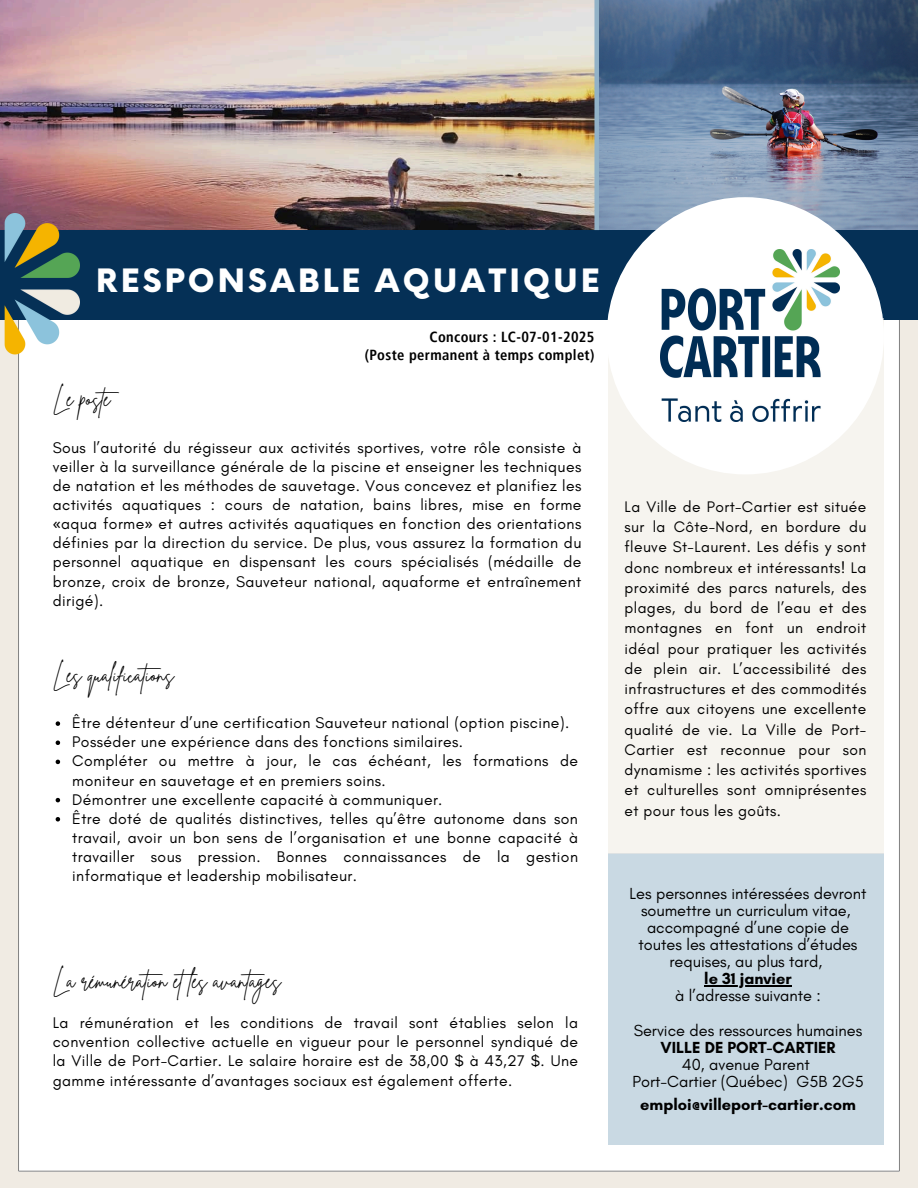
<style>
.page{position:relative;width:918px;height:1188px;background:#f0ebe3}
.page>*{position:absolute;margin:0;border:0;box-sizing:border-box;transform-origin:0 0}
.t1{font:900 31.35px "Neue Einstellung";letter-spacing:.1em;color:#fff}
.t2{font:21.15px "Brittany Signature";color:#000}
.t3{font:16.35px/17.1px "Glacial Indifference";color:#000;text-align:center}
.t4{font:700 16.35px "Glacial Indifference";color:#000}
.t5{font:15.75px/19.2px "Glacial Indifference";letter-spacing:.025em;color:#000;text-align:justify}
.t6{font:15.6px/20.2px "Glacial Indifference";letter-spacing:.025em;color:#000;text-align:justify}
.t7{font:700 condensed 14.55px "Frutiger LT Pro";letter-spacing:.025em;color:#000}
.s1{font-family:"Noto Sans"}
.s2{font-weight:700}
</style>
<div class="page">
<div style="left:18px;top:320px;width:882px;height:851px;background:#fff"></div>
<img style="left:599px;top:0;width:319px;height:230px">
<img style="left:0;top:0;width:594px;height:230px">
<div style="left:0;top:230px;width:918px;height:90px;background:#053056"></div>
<div style="left:608px;top:853px;width:276px;height:291px;background:#c9d9e3"></div>
<div style="left:608px;top:318px;width:276px;height:535px;background:#f6f4ef"></div>
<div style="left:607px;top:197px;width:277px;height:277px;background:#fff;border-radius:50%"></div>
<img style="left:661px;top:250px;width:178px;height:172px">
<img style="left:0;top:214px;width:80px;height:147px">
<svg style="left:56px;top:721px;width:4px;height:5px"></svg>
<svg style="left:56px;top:741px;width:4px;height:4px"></svg>
<svg style="left:56px;top:760px;width:4px;height:4px"></svg>
<svg style="left:56px;top:798px;width:4px;height:4px"></svg>
<svg style="left:56px;top:817px;width:4px;height:5px"></svg>
<hr style="left:704px;top:985px;width:88px;height:2px;background:#000">
<div style="left:594px;top:0;width:5px;height:230px;background:#92b2c7"></div>
<p class="t1" style="left:96px;top:252px;width:505px">RESPONSABLE AQUATIQUE</p>
<p class="t7" style="left:430px;top:328px;width:166px">Concours : LC-07-01-2025</p>
<p class="t7" style="left:365px;top:346px;width:231px">(Poste permanent à temps complet)</p>
<h1 class="t2" style="left:53px;top:385px;width:74px">Le poste</h1>
<p class="t5" style="left:53px;top:438px;width:530px">Sous l’autorité du régisseur aux activités sportives, votre rôle consiste à veiller à la surveillance générale de la piscine et enseigner les techniques de natation et les méthodes de sauvetage. Vous concevez et planifiez les activités aquatiques : cours de natation, bains libres, mise en forme <span class="s1">«</span>aqua forme<span class="s1">»</span> et autres activités aquatiques en fonction des orientations définies par la direction du service. De plus, vous assurez la formation du personnel aquatique en dispensant les cours spécialisés (médaille de bronze, croix de bronze, Sauveteur national, aquaforme et entraînement dirigé).</p>
<p class="t2" style="left:53px;top:661px;width:123px">Les qualifications</p>
<p class="t5" style="left:72px;top:713px;width:498px">Être détenteur d’une certification Sauveteur national (option piscine).</p>
<p class="t5" style="left:72px;top:732px;width:392px">Posséder une expérience dans des fonctions similaires.</p>
<h4 class="t5" style="left:72px;top:751px;width:507px">Compléter ou mettre à jour, le cas échéant, les formations de moniteur en sauvetage et en premiers soins.</h4>
<h2 class="t5" style="left:72px;top:790px;width:372px">Démontrer une excellente capacité à communiquer.</h2>
<h4 class="t5" style="left:72px;top:809px;width:507px">Être doté de qualités distinctives, telles qu’être autonome dans son travail, avoir un bon sens de l’organisation et une bonne capacité à travailler sous pression. Bonnes connaissances de la gestion informatique et leadership mobilisateur.</h4>
<h2 class="t2" style="left:53px;top:967px;width:230px">La rémunération etles avantages</h2>
<p class="t5" style="left:53px;top:1013px;width:527px">La rémunération et les conditions de travail sont établies selon la convention collective actuelle en vigueur pour le personnel syndiqué de la Ville de Port-Cartier. Le salaire horaire est de 38,00 $ à 43,27 $. Une gamme intéressante d’avantages sociaux est également offerte.</p>
<p class="t6" style="left:625px;top:496px;width:243px">La Ville de Port-Cartier est située sur la Côte-Nord, en bordure du fleuve St-Laurent. Les défis y sont donc nombreux et intéressants! La proximité des parcs naturels, des plages, du bord de l’eau et des montagnes en font un endroit idéal pour pratiquer les activités de plein air. L’accessibilité des infrastructures et des commodités offre aux citoyens une excellente qualité de vie. La Ville de Port-Cartier est reconnue pour son dynamisme : les activités sportives et culturelles sont omniprésentes et pour tous les goûts.</p>
<p class="t3" style="left:630px;top:885px;width:239px">Les personnes intéressées devront soumettre un curriculum vitae, accompagné d’une copie de toutes les attestations d’études requises, au plus tard,</p>
<p class="t3" style="left:675px;top:970px;width:147px"><span class="s2">le 31 janvier<br></span>à l’adresse suivante :</p>
<p class="t3" style="left:632px;top:1021px;width:233px">Service des ressources humaines<br><span class="s2">VILLE DE PORT-CARTIER<br></span>40, avenue Parent<br>Port-Cartier (Québec) G5B 2G5</p>
<p class="t4" style="left:640px;top:1094px;width:217px">emploi@villeport-cartier.com</p>
</div>
